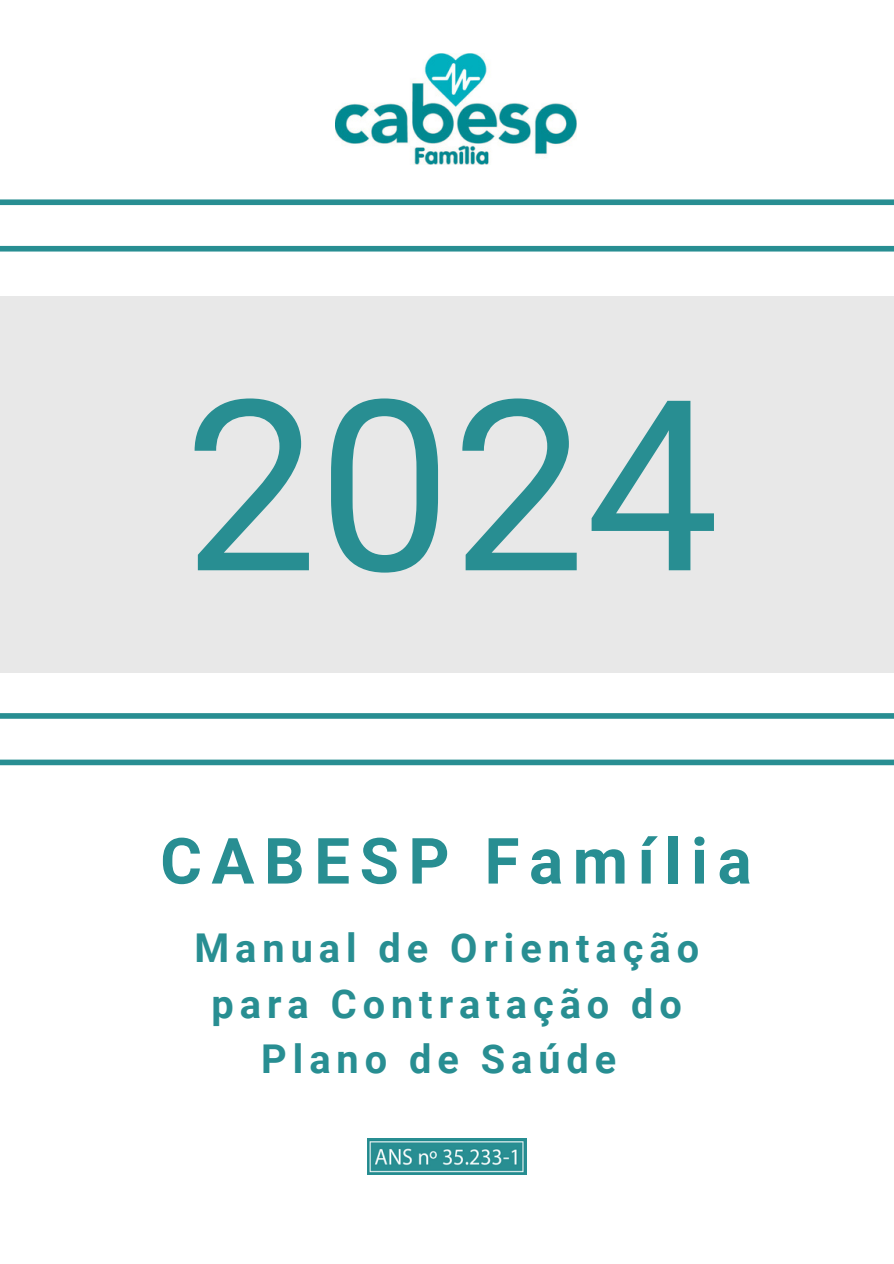
<style>
.page{position:relative;width:894px;height:1264px;background:#fff}
.page>*{position:absolute;margin:0;border:0;box-sizing:border-box;transform-origin:0 0}
.t1{font:238.2px "Roboto";color:#288e92}
.t2{font:700 63.75px "Roboto";letter-spacing:.15em;color:#288e92}
.t3{font:700 39.75px/55.2px "Roboto";letter-spacing:.15em;color:#288e92;text-align:center}
</style>
<div class="page">
<img style="left:367px;top:1138px;width:159px;height:36px">
<div style="left:0;top:296px;width:893px;height:376px;background:#e8e8e8"></div>
<div style="left:0;top:713px;width:893px;height:5px;background:#288e92"></div>
<div style="left:0;top:759px;width:893px;height:6px;background:#288e92"></div>
<div style="left:0;top:199px;width:893px;height:6px;background:#288e92"></div>
<div style="left:0;top:246px;width:893px;height:5px;background:#288e92"></div>
<img style="left:335px;top:53px;width:241px;height:112px">
<h1 class="t1" style="left:184px;top:349px;width:536px">2024</h1>
<p class="t2" style="left:160px;top:824px;width:592px">CABESP Família</p>
<h2 class="t3" style="left:194px;top:921px;width:506px">Manual de Orientação para Contratação do<br>Plano de Saúde</h2>
</div>
